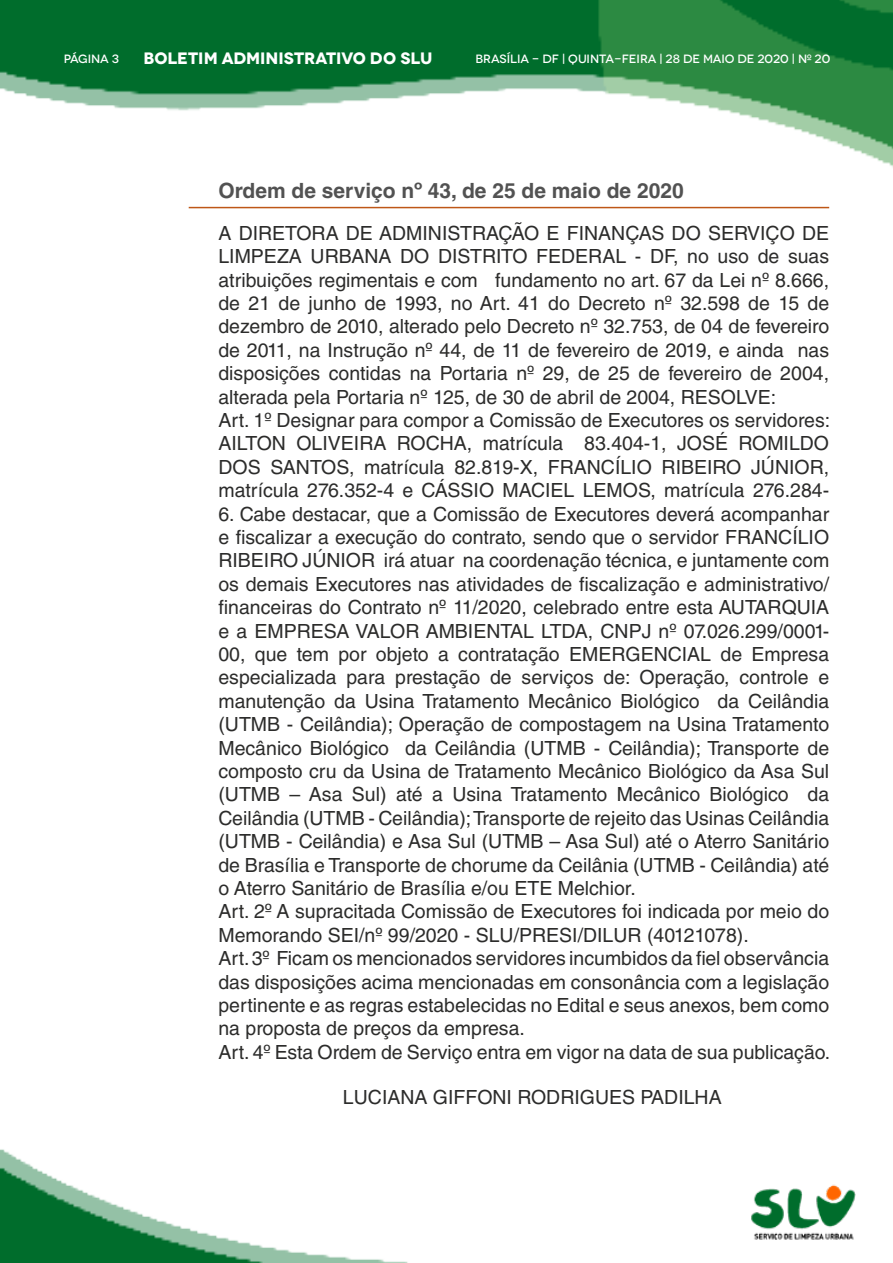
<style>
.page{position:relative;width:893px;height:1263px;background:#fff}
.page>*{position:absolute;margin:0;border:0;box-sizing:border-box;transform-origin:0 0}
.t1{font:700 21px "Helvetica LT Std";color:#525252}
.t2{font:19.5px/23.4px "Helvetica LT Std";color:#2c2c2b}
.t3{font:700 16.5px "Novecentowide";color:#fff}
.t4{font:500 12px "Novecentowide";color:#fff}
</style>
<div class="page">
<img style="left:0;top:0;width:893px;height:1263px">
<img style="left:740px;top:1180px;width:116px;height:59px">
<hr style="left:189px;top:207px;width:640px;height:1px;background:#be5717">
<p class="t4" style="left:64px;top:52px;width:57px">PÁGINA 3</p>
<p class="t3" style="left:144px;top:48px;width:291px">BOLETIM ADMINISTRATIVO DO SLU</p>
<p class="t4" style="left:475px;top:52px;width:356px">BRASÍLIA - DF | QUINTA-FEIRA | 28 DE MAIO DE 2020 | Nº 20</p>
<p class="t1" style="left:218px;top:178px;width:467px">Ordem de serviço nº 43, de 25 de maio de 2020</p>
<p class="t2" style="left:218px;top:221px;width:613px">A DIRETORA DE ADMINISTRAÇÃO E FINANÇAS DO SERVIÇO DE LIMPEZA URBANA DO DISTRITO FEDERAL - DF, no uso de suas atribuições regimentais e com fundamento no art. 67 da Lei nº 8.666, de 21 de junho de 1993, no Art. 41 do Decreto nº 32.598 de 15 de dezembro de 2010, alterado pelo Decreto nº 32.753, de 04 de fevereiro de 2011, na Instrução nº 44, de 11 de fevereiro de 2019, e ainda nas disposições contidas na Portaria nº 29, de 25 de fevereiro de 2004, alterada pela Portaria nº 125, de 30 de abril de 2004, RESOLVE:<br>Art. 1º Designar para compor a Comissão de Executores os servidores:<br>AILTON OLIVEIRA ROCHA, matrícula 83.404-1, JOSÉ ROMILDO DOS SANTOS, matrícula 82.819-X, FRANCÍLIO RIBEIRO JÚNIOR, matrícula 276.352-4 e CÁSSIO MACIEL LEMOS, matrícula 276.284-</p>
<p class="t2" style="left:218px;top:502px;width:613px">6. Cabe destacar, que a Comissão de Executores deverá acompanhar e fiscalizar a execução do contrato, sendo que o servidor FRANCÍLIO RIBEIRO JÚNIOR irá atuar na coordenação técnica, e juntamente com os demais Executores nas atividades de fiscalização e administrativo/ financeiras do Contrato nº 11/2020, celebrado entre esta AUTARQUIA e a EMPRESA VALOR AMBIENTAL LTDA, CNPJ nº 07.026.299/0001- 00, que tem por objeto a contratação EMERGENCIAL de Empresa especializada para prestação de serviços de: Operação, controle e manutenção da Usina Tratamento Mecânico Biológico da Ceilândia (UTMB - Ceilândia); Operação de compostagem na Usina Tratamento Mecânico Biológico da Ceilândia (UTMB - Ceilândia); Transporte de composto cru da Usina de Tratamento Mecânico Biológico da Asa Sul (UTMB – Asa Sul) até a Usina Tratamento Mecânico Biológico da Ceilândia (UTMB - Ceilândia); Transporte de rejeito das Usinas Ceilândia (UTMB - Ceilândia) e Asa Sul (UTMB – Asa Sul) até o Aterro Sanitário de Brasília e Transporte de chorume da Ceilânia (UTMB - Ceilândia) até o Aterro Sanitário de Brasília e/ou ETE Melchior.<br>Art. 2º A supracitada Comissão de Executores foi indicada por meio do Memorando SEI/nº 99/2020 - SLU/PRESI/DILUR (40121078).<br>Art. 3º Ficam os mencionados servidores incumbidos da fiel observância das disposições acima mencionadas em consonância com a legislação pertinente e as regras estabelecidas no Edital e seus anexos, bem como na proposta de preços da empresa.<br>Art. 4º Esta Ordem de Serviço entra em vigor na data de sua publicação.</p>
<p class="t2" style="left:343px;top:1085px;width:380px">LUCIANA GIFFONI RODRIGUES PADILHA</p>
</div>
